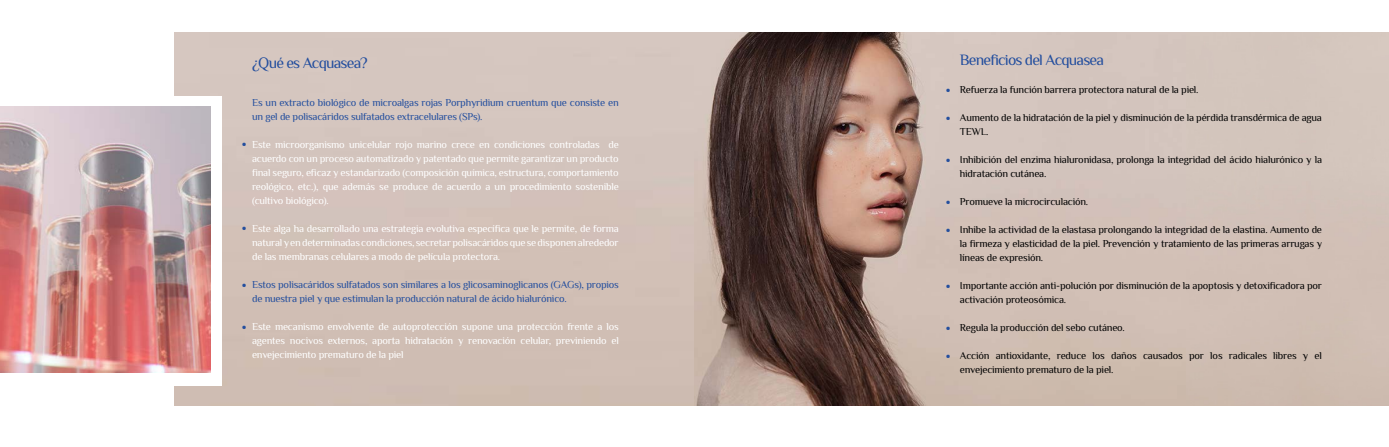
<style>
.page{position:relative;width:1389px;height:447px;background:#fff}
.page>*{position:absolute;margin:0;border:0;box-sizing:border-box;transform-origin:0 0}
.t1{font:15.75px "El Messiri";letter-spacing:-.05em;color:#234e9e}
.t2{font:14px/28px "El Messiri";color:#234e9e}
.t3{font:10.5px/14px "El Messiri";letter-spacing:-.02em;color:#fff;text-align:justify}
.t4{font:10.5px/14px "El Messiri";letter-spacing:-.02em;color:#000}
.t5{font:10.5px/14px "El Messiri";letter-spacing:-.02em;color:#234e9e}
</style>
<div class="page">
<img style="left:174px;top:32px;width:1011px;height:373px">
<div style="left:108px;top:96px;width:114px;height:289px;background:#fff"></div>
<img style="left:0;top:107px;width:210px;height:265px">
<h1 class="t1" style="left:252px;top:53px;width:117px">¿Qué es Acquasea?</h1>
<p class="t5" style="left:252px;top:96px;width:368px">Es un extracto biológico de microalgas rojas Porphyridium cruentum que consiste en un gel de polisacáridos sulfatados extracelulares (SPs).</p>
<p class="t3" style="left:252px;top:138px;width:368px">Este microorganismo unicelular rojo marino crece en condiciones controladas de acuerdo con un proceso automatizado y patentado que permite garantizar un producto final seguro, eficaz y estandarizado (composición química, estructura, comportamiento reológico, etc.), que además se produce de acuerdo a un procedimiento sostenible (cultivo biológico).</p>
<p class="t3" style="left:252px;top:222px;width:368px">Este alga ha desarrollado una estrategia evolutiva específica que le permite, de forma natural y en determinadas condiciones, secretar polisacáridos que se disponen alrededor de las membranas celulares a modo de película protectora.</p>
<p class="t5" style="left:252px;top:278px;width:368px">Estos polisacáridos sulfatados son similares a los glicosaminoglicanos (GAGs), propios de nuestra piel y que estimulan la producción natural de ácido hialurónico.</p>
<p class="t3" style="left:252px;top:320px;width:368px">Este mecanismo envolvente de autoprotección supone una protección frente a los agentes nocivos externos, aporta hidratación y renovación celular, previniendo el envejecimiento prematuro de la piel</p>
<h2 class="t2" style="left:242px;top:131px;width:6px">•</h2>
<h2 class="t2" style="left:242px;top:215px;width:6px">•</h2>
<h2 class="t2" style="left:242px;top:271px;width:6px">•</h2>
<h2 class="t2" style="left:242px;top:313px;width:6px">•</h2>
<h2 class="t2" style="left:946px;top:77px;width:6px">• •</h2>
<h2 class="t2" style="left:946px;top:147px;width:6px">•</h2>
<h2 class="t2" style="left:946px;top:189px;width:6px">• •</h2>
<h2 class="t2" style="left:946px;top:273px;width:6px">•</h2>
<h2 class="t2" style="left:946px;top:315px;width:6px">• •</h2>
<h1 class="t1" style="left:960px;top:50px;width:146px">Beneficios del Acquasea</h1>
<p class="t4" style="left:960px;top:83px;width:240px">Refuerza la función barrera protectora natural de la piel.</p>
<p class="t4" style="left:960px;top:111px;width:364px">Aumento de la hidratación de la piel y disminución de la pérdida transdérmica de agua<br>TEWL.</p>
<p class="t4" style="left:960px;top:153px;width:364px">Inhibición del enzima hialuronidasa, prolonga la integridad del ácido hialurónico y la hidratación cutánea.</p>
<p class="t4" style="left:960px;top:195px;width:130px">Promueve la microcirculación.</p>
<p class="t4" style="left:960px;top:223px;width:364px;text-align:justify">Inhibe la actividad de la elastasa prolongando la integridad de la elastina. Aumento de la firmeza y elasticidad de la piel. Prevención y tratamiento de las primeras arrugas y líneas de expresión.</p>
<p class="t4" style="left:960px;top:279px;width:364px">Importante acción anti-polución por disminución de la apoptosis y detoxificadora por activación proteosómica.</p>
<p class="t4" style="left:960px;top:321px;width:167px">Regula la producción del sebo cutáneo.</p>
<p class="t4" style="left:960px;top:349px;width:364px">Acción antioxidante, reduce los daños causados por los radicales libres y el envejecimiento prematuro de la piel.</p>
</div>
